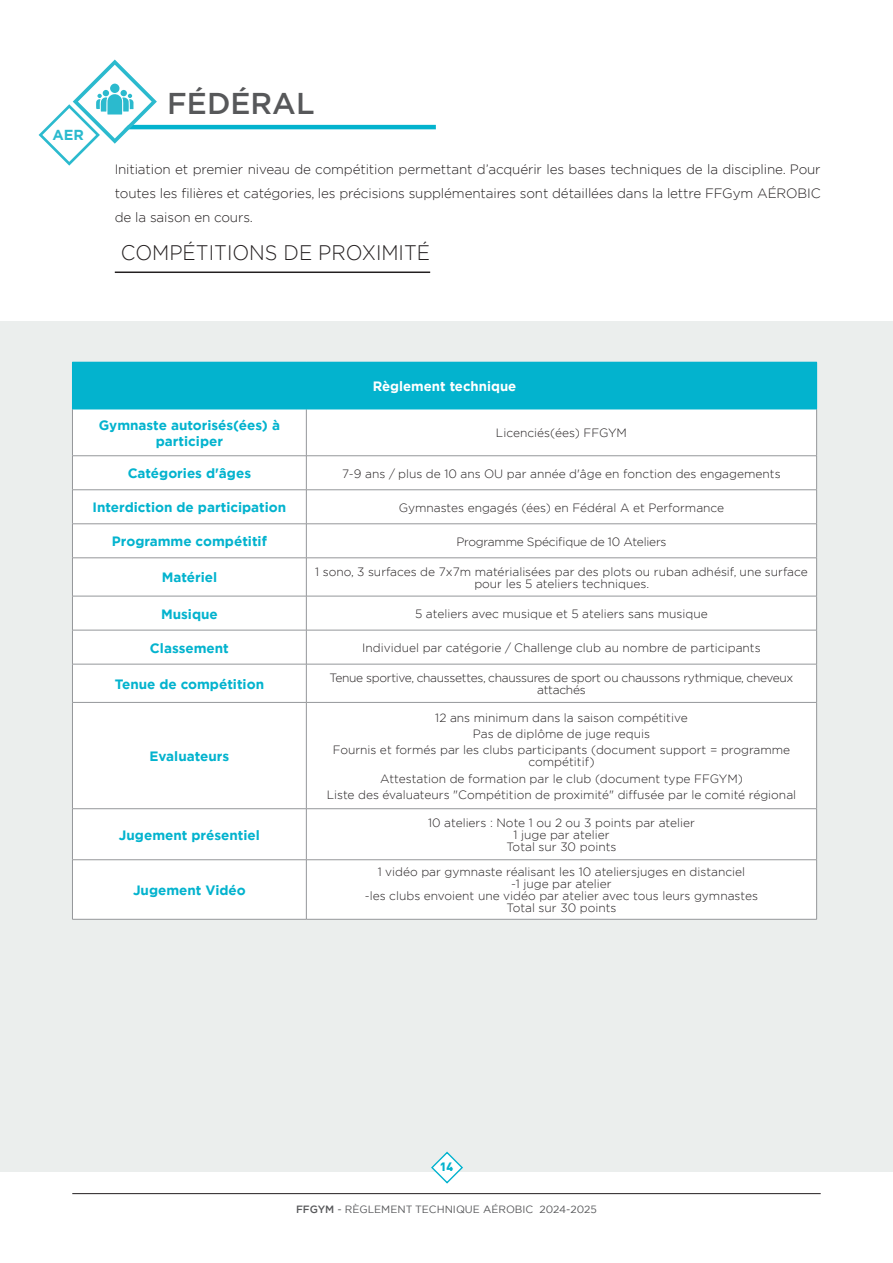
<style>
.page{position:relative;width:893px;height:1263px;background:#fff}
.page>*{position:absolute;margin:0;border:0;box-sizing:border-box;transform-origin:0 0}
.t1{font:500 30px "Gotham";color:#57585a}
.t2{font:300 21px "Gotham";color:#231f20;scale:.94 1}
.t3{font:700 14.4px "Gotham";color:#2bbace}
.t4{font:300 13.5px/24px "Gotham";letter-spacing:-.01em;color:#231f20;text-align:justify}
.t5{font:700 13.5px/16.2px "Gotham";color:#03b3ce;text-align:center}
.t6{font:700 13.5px "Gotham";color:#fff}
.t7{font:300 12px/12px "Gotham";color:#231f20;text-align:center}
.t8{font:300 12px/12px "Gotham";letter-spacing:-.025em;color:#231f20;text-align:center}
.t9{font:300 12px "Gotham";letter-spacing:-.02em;color:#231f20}
.t10{font:900 12px "DIN";color:#03b3ce}
.t11{font:10.5px "Gotham";color:#57585a}
.s1{font-weight:500}
</style>
<div class="page">
<div style="left:0;top:321px;width:893px;height:850px;background:#ebeeed"></div>
<div style="left:72px;top:362px;width:745px;height:47px;background:#03b3ce"></div>
<div style="left:73px;top:410px;width:743px;height:509px;background:#fff"></div>
<hr style="left:72px;top:409px;width:1px;height:47px;background:#95979a">
<hr style="left:306px;top:409px;width:1px;height:47px;background:#95979a">
<hr style="left:816px;top:409px;width:1px;height:47px;background:#95979a">
<hr style="left:72px;top:455px;width:234px;height:1px;background:#95979a">
<hr style="left:72px;top:456px;width:1px;height:34px;background:#95979a">
<hr style="left:306px;top:455px;width:511px;height:1px;background:#95979a">
<hr style="left:306px;top:456px;width:1px;height:34px;background:#95979a">
<hr style="left:816px;top:456px;width:1px;height:34px;background:#95979a">
<hr style="left:72px;top:489px;width:234px;height:1px;background:#95979a">
<hr style="left:72px;top:490px;width:1px;height:34px;background:#95979a">
<hr style="left:306px;top:489px;width:511px;height:1px;background:#95979a">
<hr style="left:306px;top:490px;width:1px;height:34px;background:#95979a">
<hr style="left:816px;top:490px;width:1px;height:34px;background:#95979a">
<hr style="left:72px;top:523px;width:234px;height:1px;background:#95979a">
<hr style="left:72px;top:524px;width:1px;height:34px;background:#95979a">
<hr style="left:306px;top:523px;width:511px;height:1px;background:#95979a">
<hr style="left:306px;top:524px;width:1px;height:34px;background:#95979a">
<hr style="left:816px;top:524px;width:1px;height:34px;background:#95979a">
<hr style="left:72px;top:558px;width:234px;height:1px;background:#95979a">
<hr style="left:72px;top:558px;width:1px;height:38px;background:#95979a">
<hr style="left:306px;top:558px;width:511px;height:1px;background:#95979a">
<hr style="left:306px;top:558px;width:1px;height:38px;background:#95979a">
<hr style="left:816px;top:558px;width:1px;height:38px;background:#95979a">
<hr style="left:72px;top:596px;width:234px;height:1px;background:#95979a">
<hr style="left:72px;top:596px;width:1px;height:34px;background:#95979a">
<hr style="left:306px;top:596px;width:511px;height:1px;background:#95979a">
<hr style="left:306px;top:596px;width:1px;height:34px;background:#95979a">
<hr style="left:816px;top:596px;width:1px;height:34px;background:#95979a">
<hr style="left:72px;top:630px;width:234px;height:1px;background:#95979a">
<hr style="left:72px;top:630px;width:1px;height:34px;background:#95979a">
<hr style="left:306px;top:630px;width:511px;height:1px;background:#95979a">
<hr style="left:306px;top:630px;width:1px;height:34px;background:#95979a">
<hr style="left:816px;top:630px;width:1px;height:34px;background:#95979a">
<hr style="left:72px;top:664px;width:234px;height:1px;background:#95979a">
<hr style="left:72px;top:664px;width:1px;height:38px;background:#95979a">
<hr style="left:306px;top:664px;width:511px;height:1px;background:#95979a">
<hr style="left:306px;top:664px;width:1px;height:38px;background:#95979a">
<hr style="left:816px;top:664px;width:1px;height:38px;background:#95979a">
<hr style="left:72px;top:702px;width:234px;height:1px;background:#95979a">
<hr style="left:72px;top:703px;width:1px;height:105px;background:#95979a">
<hr style="left:306px;top:702px;width:511px;height:1px;background:#95979a">
<hr style="left:306px;top:703px;width:1px;height:105px;background:#95979a">
<hr style="left:816px;top:703px;width:1px;height:105px;background:#95979a">
<hr style="left:72px;top:809px;width:1px;height:50px;background:#95979a">
<hr style="left:306px;top:809px;width:1px;height:50px;background:#95979a">
<hr style="left:816px;top:809px;width:1px;height:50px;background:#95979a">
<hr style="left:72px;top:860px;width:1px;height:59px;background:#95979a">
<hr style="left:306px;top:860px;width:1px;height:59px;background:#95979a">
<hr style="left:816px;top:860px;width:1px;height:59px;background:#95979a">
<hr style="left:72px;top:808px;width:234px;height:1px;background:#95979a">
<hr style="left:306px;top:808px;width:511px;height:1px;background:#95979a">
<hr style="left:72px;top:859px;width:234px;height:1px;background:#95979a">
<hr style="left:306px;top:859px;width:511px;height:1px;background:#95979a">
<hr style="left:72px;top:919px;width:234px;height:1px;background:#95979a">
<hr style="left:306px;top:919px;width:511px;height:1px;background:#95979a">
<hr style="left:72px;top:409px;width:234px;height:1px;background:#03b3ce">
<hr style="left:306px;top:409px;width:511px;height:1px;background:#03b3ce">
<svg style="left:430px;top:1151px;width:34px;height:33px"></svg>
<hr style="left:72px;top:1193px;width:749px;height:1px;background:#231f20">
<hr style="left:115px;top:125px;width:321px;height:4px;background:#03b3ce">
<svg style="left:39px;top:60px;width:152px;height:106px"></svg>
<hr style="left:115px;top:271px;width:315px;height:2px;background:#231f20">
<p class="t3" style="left:52px;top:125px;width:33px">AER</p>
<h1 class="t1" style="left:167px;top:83px;width:149px">FÉDÉRAL</h1>
<p class="t4" style="left:115px;top:157px;width:707px">Initiation et premier niveau de compétition permettant d’acquérir les bases techniques de la discipline. Pour toutes les filières et catégories, les précisions supplémentaires sont détaillées dans la lettre FFGym AÉROBIC de la saison en cours.</p>
<h2 class="t2" style="left:121px;top:240px;width:331px">COMPÉTITIONS DE PROXIMITÉ</h2>
<p class="t6" style="left:373px;top:377px;width:145px">Règlement technique</p>
<p class="t5" style="left:99px;top:417px;width:183px">Gymnaste autorisés(ées) à participer</p>
<p class="t7" style="left:496px;top:427px;width:133px">Licenciés(ées) FFGYM</p>
<p class="t5" style="left:128px;top:465px;width:125px">Catégories d'âges</p>
<p class="t7" style="left:342px;top:467px;width:440px">7-9 ans / plus de 10 ans OU par année d'âge en fonction des engagements</p>
<p class="t5" style="left:93px;top:499px;width:195px">Interdiction de participation</p>
<p class="t7" style="left:399px;top:501px;width:327px">Gymnastes engagés (ées) en Fédéral A et Performance</p>
<p class="t5" style="left:112px;top:533px;width:156px">Programme compétitif</p>
<p class="t9" style="left:456px;top:534px;width:212px">Programme Spécifique de 10 Ateliers</p>
<p class="t5" style="left:162px;top:569px;width:57px">Matériel</p>
<p class="t7" style="left:315px;top:565px;width:494px">1 sono, 3 surfaces de 7x7m matérialisées par des plots ou ruban adhésif, une surface pour les 5 ateliers techniques.</p>
<p class="t5" style="left:161px;top:605px;width:58px">Musique</p>
<p class="t7" style="left:415px;top:607px;width:294px">5 ateliers avec musique et 5 ateliers sans musique</p>
<p class="t5" style="left:150px;top:639px;width:80px">Classement</p>
<p class="t7" style="left:362px;top:641px;width:400px">Individuel par catégorie / Challenge club au nombre de participants</p>
<p class="t5" style="left:115px;top:676px;width:151px">Tenue de compétition</p>
<p class="t8" style="left:330px;top:671px;width:465px">Tenue sportive, chaussettes, chaussures de sport ou chaussons rythmique, cheveux attachés</p>
<p class="t5" style="left:150px;top:748px;width:81px">Evaluateurs</p>
<p class="t7" style="left:333px;top:709px;width:459px;line-height:16.2px">12 ans minimum dans la saison compétitive<br>Pas de diplôme de juge requis<br>Fournis et formés par les clubs participants (document support = programme</p>
<p class="t7" style="left:327px;top:754px;width:471px;line-height:16.2px">compétitif)<br>Attestation de formation par le club (document type FFGYM)<br>Liste des évaluateurs "Compétition de proximité" diffusée par le comité régional</p>
<p class="t5" style="left:119px;top:827px;width:142px">Jugement présentiel</p>
<p class="t7" style="left:428px;top:816px;width:268px">10 ateliers : Note 1 ou 2 ou 3 points par atelier<br>1 juge par atelier<br>Total sur 30 points</p>
<p class="t5" style="left:133px;top:882px;width:114px">Jugement Vidéo</p>
<p class="t7" style="left:365px;top:866px;width:395px">1 vidéo par gymnaste réalisant les 10 ateliersjuges en distanciel<br>-1 juge par atelier<br>-les clubs envoient une vidéo par atelier avec tous leurs gymnastes Total sur 30 points</p>
<p class="t10" style="left:440px;top:1159px;width:15px">14</p>
<p class="t11" style="left:296px;top:1202px;width:302px"><span class="s1">FFGYM</span> - RÈGLEMENT TECHNIQUE AÉROBIC 2024-2025</p>
</div>
